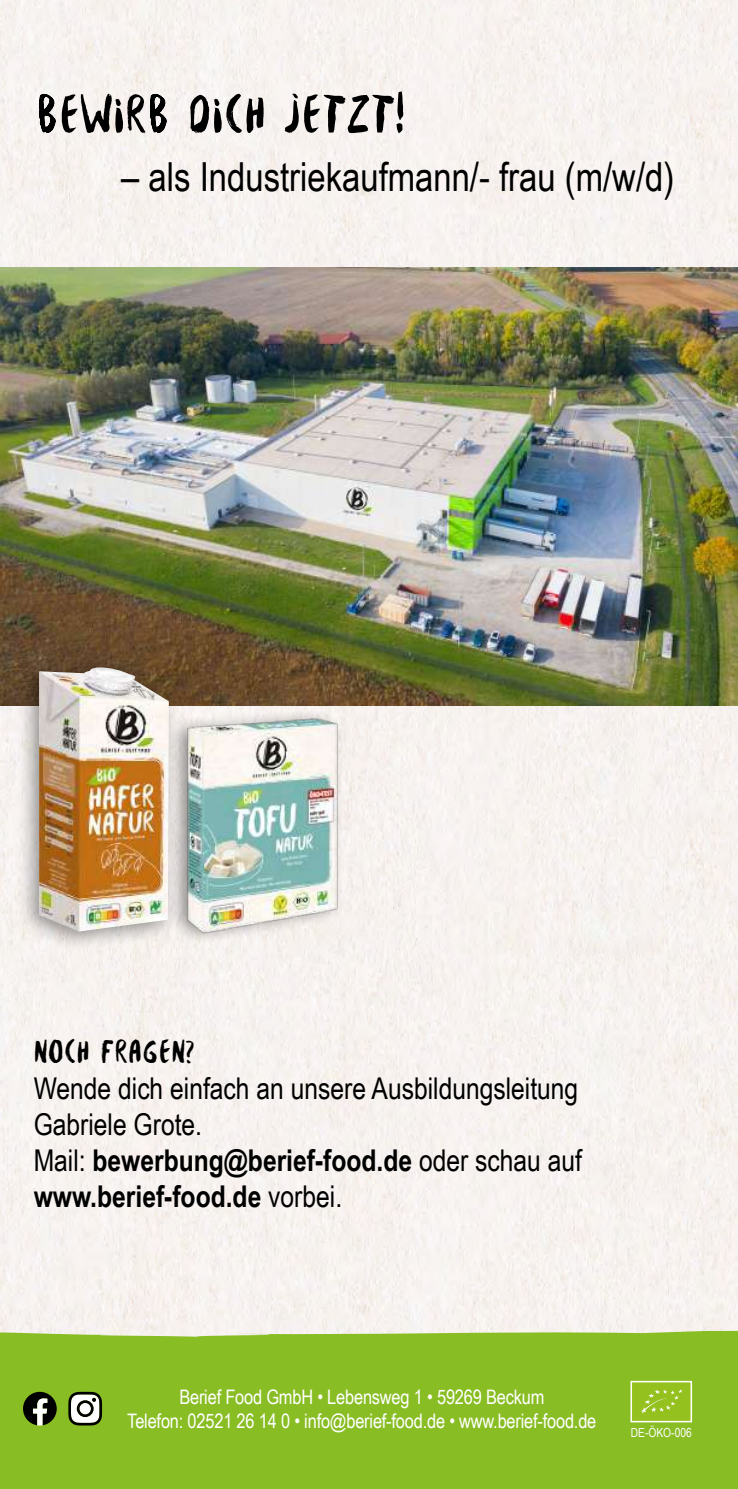
<style>
.page{position:relative;width:738px;height:1489px;background:#fff}
.page>*{position:absolute;margin:0;border:0;box-sizing:border-box;transform-origin:0 0}
.t1{font:57.25px "Besom";color:#000}
.t2{font:40px "Arial Narrow";color:#000}
.t3{font:35px "Besom";color:#000}
.t4{font:30px/36px "Arial Narrow";color:#000}
.t5{font:20px/24px "Arial Narrow";letter-spacing:-.01em;color:#fff;text-align:center}
.t6{font:12.5px "Arial Narrow";color:#fff}
.s1{font-weight:700}
</style>
<div class="page">
<div style="left:0;top:0;width:737px;height:1325px;background:#f7f2ef"></div>
<img style="left:0;top:268px;width:737px;height:437px">
<div style="left:0;top:1325px;width:737px;height:163px;background:#89bd24"></div>
<svg style="left:23px;top:1391px;width:34px;height:34px"></svg>
<svg style="left:68px;top:1391px;width:34px;height:34px"></svg>
<div style="left:630px;top:1381px;width:60px;height:40px;background:#95c11f"></div>
<svg style="left:641px;top:1389px;width:41px;height:24px"></svg>
<div style="left:630px;top:1380px;width:61px;height:42px;border:2px solid #fff"></div>
<div style="left:16px;top:655px;width:164px;height:297px;background:#000;opacity:.4"></div>
<img style="left:39px;top:667px;width:130px;height:264px">
<div style="left:166px;top:707px;width:179px;height:239px;background:#000;opacity:.4"></div>
<img style="left:185px;top:717px;width:154px;height:217px">
<h1 class="t1" style="left:35px;top:72px;width:370px">BEWIRB DICH JETZT!</h1>
<h2 class="t2" style="left:121px;top:147px;width:554px">– als Industriekaufmann/- frau (m/w/d)</h2>
<p class="t3" style="left:34px;top:1025px;width:162px">NOCH FRAGEN?</p>
<p class="t4" style="left:34px;top:1068px;width:549px">Wende dich einfach an unsere Ausbildungsleitung Gabriele Grote.<br>Mail: <span class="s1">bewerbung@berief-food.de</span> oder schau auf <span class="s1">www.berief-food.de</span> vorbei.</p>
<p class="t5" style="left:127px;top:1383px;width:470px">Berief Food GmbH • Lebensweg 1 • 59269 Beckum<br>Telefon: 02521 26 14 0 • info@berief-food.de • www.berief-food.de</p>
<p class="t6" style="left:630px;top:1422px;width:62px">DE-ÖKO-006</p>
</div>
